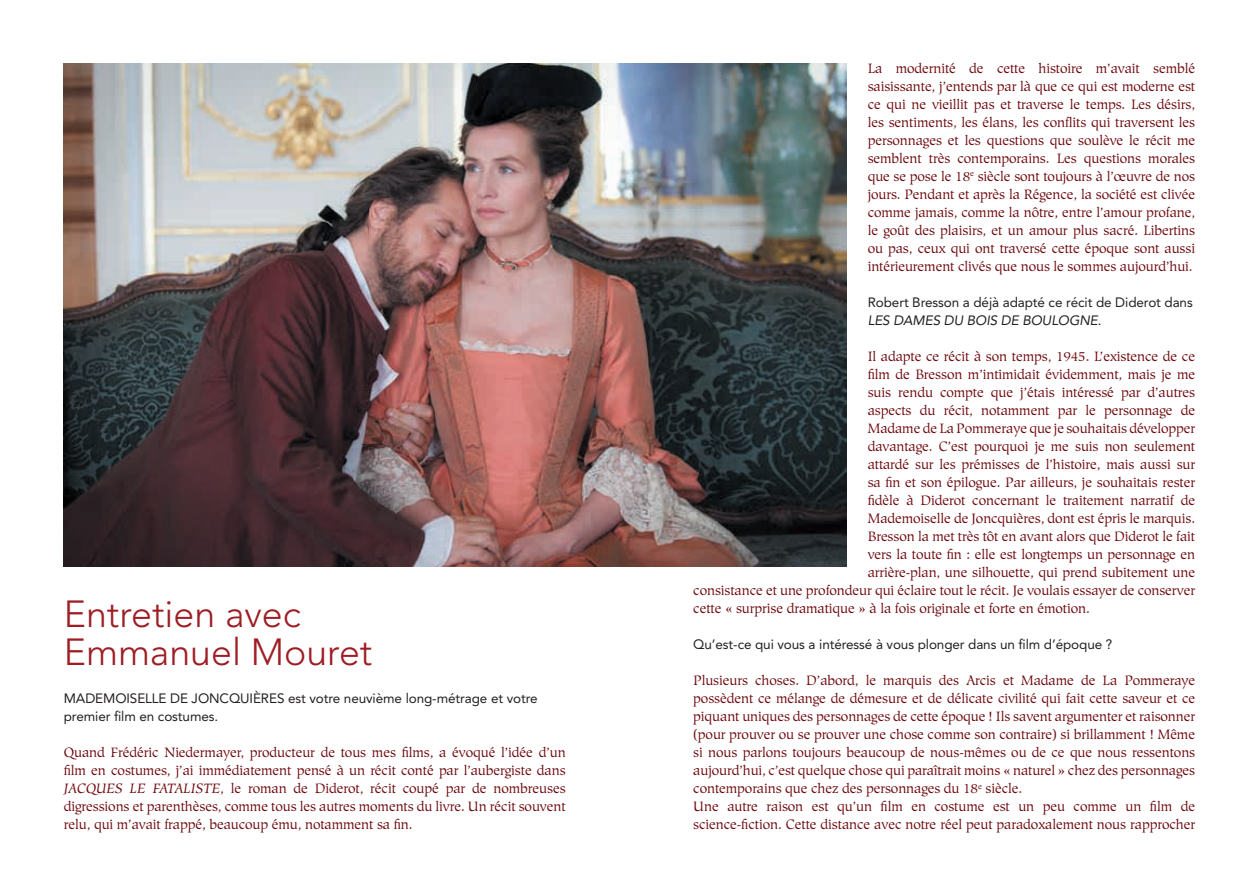
<style>
.page{position:relative;width:1259px;height:893px;background:#fff}
.page>*{position:absolute;margin:0;border:0;box-sizing:border-box;transform-origin:0 0}
.t1{font:300 37.5px/37.5px "Avenir";color:#9d1d24}
.t2{font:13.5px/18px "Hiroshige Std";letter-spacing:-.005em;color:#6d070c;text-align:justify}
.t3{font:13.5px/18px "Avenir";letter-spacing:-.005em;color:#231f20}
.s1{font-style:italic}
</style>
<div class="page">
<img style="left:64px;top:64px;width:782px;height:503px">
<h1 class="t1" style="left:64px;top:596px;width:310px">Entretien avec<br>Emmanuel Mouret</h1>
<p class="t3" style="left:64px;top:689px;width:475px">MADEMOISELLE DE JONCQUIÈRES est votre neuvième long‑métrage et votre premier film en costumes.</p>
<p class="t2" style="left:64px;top:743px;width:503px">Quand Frédéric Niedermayer, producteur de tous mes films, a évoqué l’idée d’un film en costumes, j’ai immédiatement pensé à un récit conté par l’aubergiste dans <span class="s1">JACQUES LE FATALISTE</span>, le roman de Diderot, récit coupé par de nombreuses digressions et parenthèses, comme tous les autres moments du livre. Un récit souvent relu, qui m’avait frappé, beaucoup ému, notamment sa fin.</p>
<p class="t2" style="left:867px;top:59px;width:329px">La modernité de cette histoire m’avait semblé saisissante, j’entends par là que ce qui est moderne est ce qui ne vieillit pas et traverse le temps. Les désirs, les sentiments, les élans, les conflits qui traversent les personnages et les questions que soulève le récit me semblent très contemporains. Les questions morales que se pose le 18<sup>e</sup> siècle sont toujours à l’œuvre de nos jours. Pendant et après la Régence, la société est clivée comme jamais, comme la nôtre, entre l’amour profane, le goût des plaisirs, et un amour plus sacré. Libertins ou pas, ceux qui ont traversé cette époque sont aussi intérieurement clivés que nous le sommes aujourd’hui.</p>
<p class="t3" style="left:867px;top:293px;width:327px">Robert Bresson a déjà adapté ce récit de Diderot dans<br><span class="s1">LES DAMES DU BOIS DE BOULOGNE</span>.</p>
<p class="t2" style="left:867px;top:347px;width:329px">Il adapte ce récit à son temps, 1945. L’existence de ce</p>
<p class="t2" style="left:867px;top:365px;width:329px">film de Bresson m’intimidait évidemment, mais je me</p>
<p class="t2" style="left:867px;top:383px;width:329px">suis rendu compte que j’étais intéressé par d’autres</p>
<p class="t2" style="left:867px;top:401px;width:329px">aspects du récit, notamment par le personnage de</p>
<p class="t2" style="left:867px;top:419px;width:329px">Madame de La Pommeraye que je souhaitais développer</p>
<p class="t2" style="left:867px;top:437px;width:329px">davantage. C’est pourquoi je me suis non seulement</p>
<p class="t2" style="left:867px;top:455px;width:329px">attardé sur les prémisses de l’histoire, mais aussi sur</p>
<p class="t2" style="left:867px;top:473px;width:329px">sa fin et son épilogue. Par ailleurs, je souhaitais rester</p>
<p class="t2" style="left:867px;top:491px;width:329px">fidèle à Diderot concernant le traitement narratif de</p>
<p class="t2" style="left:867px;top:509px;width:329px">Mademoiselle de Joncquières, dont est épris le marquis.</p>
<p class="t2" style="left:867px;top:527px;width:329px">Bresson la met très tôt en avant alors que Diderot le fait</p>
<p class="t2" style="left:867px;top:545px;width:329px">vers la toute fin : elle est longtemps un personnage en</p>
<p class="t2" style="left:867px;top:563px;width:329px">arrière-plan, une silhouette, qui prend subitement une</p>
<p class="t2" style="left:693px;top:581px;width:503px">consistance et une profondeur qui éclaire tout le récit. Je voulais essayer de conserver</p>
<p class="t2" style="left:693px;top:599px;width:398px">cette « surprise dramatique » à la fois originale et forte en émotion.</p>
<p class="t3" style="left:693px;top:635px;width:420px">Qu’est-ce qui vous a intéressé à vous plonger dans un film d’époque ?</p>
<p class="t2" style="left:693px;top:671px;width:503px;text-align:left">Plusieurs choses. D’abord, le marquis des Arcis et Madame de La Pommeraye possèdent ce mélange de démesure et de délicate civilité qui fait cette saveur et ce piquant uniques des personnages de cette époque ! Ils savent argumenter et raisonner (pour prouver ou se prouver une chose comme son contraire) si brillamment ! Même si nous parlons toujours beaucoup de nous-mêmes ou de ce que nous ressentons aujourd’hui, c’est quelque chose qui paraîtrait moins « naturel » chez des personnages contemporains que chez des personnages du 18<sup>e</sup> siècle.<br>Une autre raison est qu’un film en costume est un peu comme un film de science‑fiction. Cette distance avec notre réel peut paradoxalement nous rapprocher</p>
</div>
